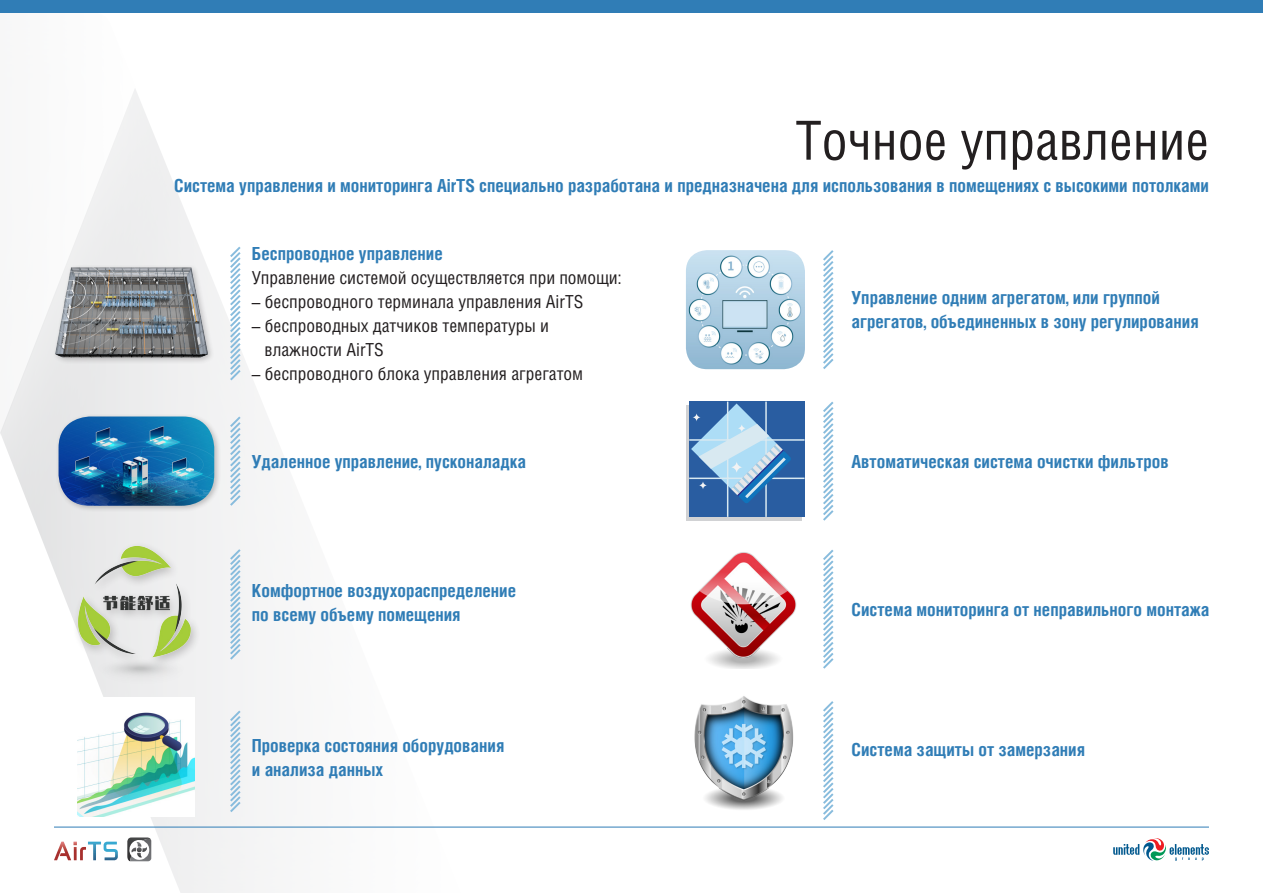
<style>
.page{position:relative;width:1263px;height:893px;background:#fff}
.page>*{position:absolute;margin:0;border:0;box-sizing:border-box;transform-origin:0 0}
.Zagolovok{font:54px "Helios Cond";color:#231f20}
.Text_bull{font:700 18px/24px "Helios Cond";color:#307db6}
.Text_bull-2{font:18px/24px "Helios Cond";color:#231f20}
</style>
<div class="page">
<svg style="left:208px;top:287px;width:253px;height:606px"></svg>
<div style="left:0;top:0;width:208px;height:893px;background:#fff;opacity:.75"></div>
<svg style="left:0;top:13px;width:136px;height:880px"></svg>
<svg style="left:127px;top:837px;width:24px;height:25px"></svg>
<svg style="left:54px;top:842px;width:64px;height:18px"></svg>
<hr style="left:54px;top:827px;width:1155px;height:1px;background:#307db6">
<div style="left:0;top:0;width:1263px;height:13px;background:#307db6"></div>
<svg style="left:1113px;top:838px;width:96px;height:23px"></svg>
<div style="left:52px;top:264px;width:163px;height:101px;background:#231f20;opacity:.25"></div>
<img style="left:54px;top:265px;width:158px;height:94px">
<div style="left:72px;top:541px;width:129px;height:147px;background:#231f20;opacity:.25"></div>
<img style="left:71px;top:540px;width:131px;height:138px">
<div style="left:55px;top:413px;width:166px;height:100px;background:#231f20;opacity:.25"></div>
<img style="left:59px;top:416px;width:155px;height:90px">
<img style="left:694px;top:696px;width:100px;height:114px">
<img style="left:690px;top:552px;width:107px;height:117px">
<div style="left:686px;top:405px;width:116px;height:116px;background:#d1d2d4"></div>
<div style="left:689px;top:402px;width:115px;height:115px;background:#295da1"></div>
<hr style="left:689px;top:439px;width:115px;height:2px;background:#d8e9f1">
<hr style="left:689px;top:478px;width:115px;height:1px;background:#d8e9f1">
<hr style="left:765px;top:402px;width:2px;height:115px;background:#d8e9f1">
<hr style="left:727px;top:402px;width:1px;height:115px;background:#d8e9f1">
<svg style="left:691px;top:403px;width:100px;height:100px"></svg>
<svg style="left:692px;top:413px;width:9px;height:9px"></svg>
<svg style="left:730px;top:461px;width:13px;height:12px"></svg>
<svg style="left:699px;top:481px;width:8px;height:9px"></svg>
<svg style="left:737px;top:424px;width:9px;height:9px"></svg>
<img style="left:78px;top:698px;width:117px;height:119px">
<img style="left:686px;top:250px;width:119px;height:119px">
<svg style="left:823px;top:401px;width:11px;height:120px"></svg>
<svg style="left:823px;top:250px;width:11px;height:119px"></svg>
<svg style="left:823px;top:701px;width:11px;height:119px"></svg>
<svg style="left:823px;top:549px;width:11px;height:120px"></svg>
<svg style="left:228px;top:414px;width:15px;height:94px"></svg>
<svg style="left:228px;top:246px;width:15px;height:136px"></svg>
<svg style="left:228px;top:708px;width:15px;height:106px"></svg>
<svg style="left:228px;top:547px;width:15px;height:115px"></svg>
<p class="Zagolovok" style="left:795px;top:108px;width:415px">Точное управление</p>
<p class="Text_bull" style="left:174px;top:173px;width:1036px">Система управления и мониторинга AirTS специально разработана и предназначена для использования в помещениях с высокими потолками</p>
<p class="Text_bull" style="left:252px;top:241px;width:192px">Беспроводное управление</p>
<p class="Text_bull-2" style="left:252px;top:265px;width:372px">Управление системой осуществляется при помощи:</p>
<p class="Text_bull-2" style="left:252px;top:289px;width:333px">– беспроводного терминала управления AirTS</p>
<p class="Text_bull-2" style="left:265px;top:313px;width:286px;text-indent:-13px">– беспроводных датчиков температуры и влажности AirTS</p>
<p class="Text_bull-2" style="left:252px;top:361px;width:333px">– беспроводного блока управления агрегатом</p>
<p class="Text_bull" style="left:252px;top:449px;width:276px">Удаленное управление, пусконаладка</p>
<p class="Text_bull" style="left:252px;top:578px;width:266px">Комфортное воздухораспределение по всему объему помещения</p>
<p class="Text_bull" style="left:252px;top:733px;width:254px">Проверка состояния оборудования и анализа данных</p>
<p class="Text_bull" style="left:851px;top:285px;width:349px">Управление одним агрегатом, или группой агрегатов, объединенных в зону регулирования</p>
<p class="Text_bull" style="left:851px;top:449px;width:319px">Автоматическая система очистки фильтров</p>
<p class="Text_bull" style="left:851px;top:597px;width:359px">Система мониторинга от неправильного монтажа</p>
<p class="Text_bull" style="left:851px;top:737px;width:235px">Система защиты от замерзания</p>
</div>
